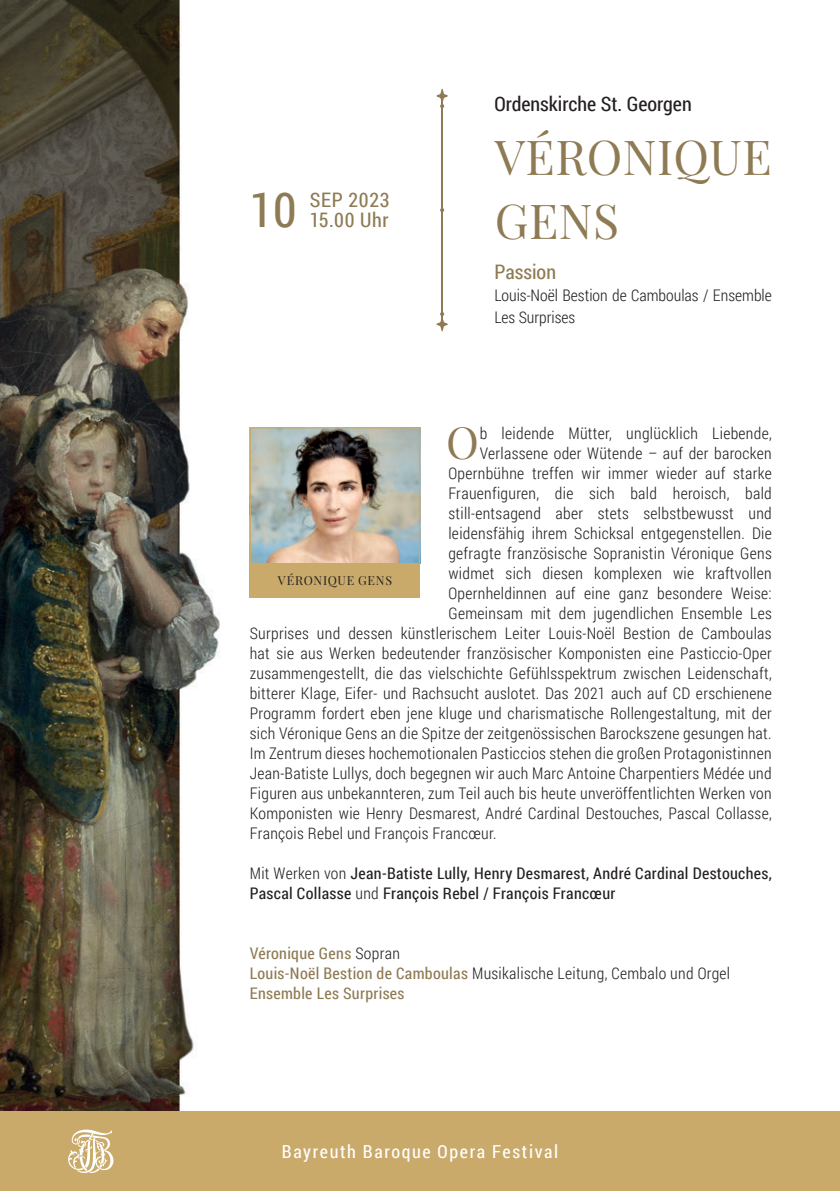
<style>
.page{position:relative;width:840px;height:1191px;background:#fff}
.page>*{position:absolute;margin:0;border:0;box-sizing:border-box;transform-origin:0 0}
.t1{font:48px/64px "Playfair Display";letter-spacing:.01em;color:#8e7a53}
.t2{font:48px "Roboto Condensed";color:#8e7a53}
.t3{font:44.2px "Playfair Display";color:#8e7a53}
.t4{font:20px "Roboto Condensed";color:#231f20}
.t5{font:20px "Roboto Condensed";letter-spacing:.03em;color:#8e7a53}
.t6{font:20px "Roboto Condensed";color:#8e7a53}
.t7{font:18px "Roboto Condensed";letter-spacing:.09em;color:#fff}
.t8{font:300 16px "Roboto Condensed";letter-spacing:.02em;color:#231f20}
.t9{font:16px/20px "Roboto Condensed";letter-spacing:.02em;color:#231f20}
.t10{font:300 16px/22px "Roboto Condensed";color:#231f20}
.t11{font:16px "Roboto Condensed";letter-spacing:.02em;color:#8e7a53}
.t12{font:12.4px "Playfair Display";letter-spacing:.05em;color:#231f20}
.s1{font-weight:300}
.s2{font-weight:300;color:#231f20}
.s3{font-weight:400;color:#8e7a53}
</style>
<div class="page">
<img style="left:0;top:0;width:448px;height:1111px">
<img style="left:251px;top:429px;width:167px;height:134px">
<div style="left:249px;top:563px;width:171px;height:34px;background:#c9aa6b"></div>
<div style="left:249px;top:427px;width:171px;height:170px;border:1px solid #c9aa6b"></div>
<hr style="left:441px;top:94px;width:1px;height:230px;background:#8e7a53">
<svg style="left:440px;top:208px;width:4px;height:4px"></svg>
<svg style="left:436px;top:312px;width:11px;height:19px"></svg>
<svg style="left:436px;top:89px;width:11px;height:19px"></svg>
<div style="left:0;top:1111px;width:839px;height:80px;background:#c9aa6b"></div>
<svg style="left:68px;top:1129px;width:46px;height:44px"></svg>
<p class="t2" style="left:249px;top:177px;width:48px">10</p>
<p class="t5" style="left:310px;top:186px;width:81px">SEP 2023</p>
<p class="t5" style="left:310px;top:206px;width:80px">15.00 Uhr</p>
<p class="t4" style="left:494px;top:90px;width:199px">Ordenskirche St. Georgen</p>
<p class="t1" style="left:494px;top:125px;width:278px">VÉRONIQUE<br>GENS</p>
<p class="t6" style="left:494px;top:258px;width:63px">Passion</p>
<p class="t10" style="left:494px;top:284px;width:279px">Louis-Noël Bestion de Camboulas / Ensemble<br>Les Surprises</p>
<p class="t3" style="left:446px;top:414px;width:34px">O</p>
<p class="t8" style="left:479px;top:422px;width:293px">b leidende Mütter, unglücklich Liebende,</p>
<p class="t8" style="left:479px;top:442px;width:293px">Verlassene oder Wütende – auf der barocken</p>
<p class="t8" style="left:448px;top:462px;width:325px">Opernbühne treffen wir immer wieder auf starke</p>
<p class="t8" style="left:448px;top:482px;width:325px">Frauenfiguren, die sich bald heroisch, bald</p>
<p class="t8" style="left:448px;top:502px;width:325px">still-entsagend aber stets selbstbewusst und</p>
<p class="t8" style="left:448px;top:522px;width:325px">leidensfähig ihrem Schicksal entgegenstellen. Die</p>
<p class="t8" style="left:448px;top:542px;width:325px">gefragte französische Sopranistin Véronique Gens</p>
<p class="t8" style="left:448px;top:562px;width:325px">widmet sich diesen komplexen wie kraftvollen</p>
<p class="t8" style="left:448px;top:582px;width:325px">Opernheldinnen auf eine ganz besondere Weise:</p>
<p class="t8" style="left:448px;top:602px;width:325px">Gemeinsam mit dem jugendlichen Ensemble Les</p>
<p class="t8" style="left:249px;top:622px;width:523px">Surprises und dessen künstlerischem Leiter Louis-Noël Bestion de Camboulas</p>
<p class="t8" style="left:249px;top:642px;width:523px">hat sie aus Werken bedeutender französischer Komponisten eine Pasticcio-Oper</p>
<p class="t8" style="left:249px;top:662px;width:523px">zusammengestellt, die das vielschichte Gefühlsspektrum zwischen Leidenschaft,</p>
<p class="t8" style="left:249px;top:682px;width:523px">bitterer Klage, Eifer- und Rachsucht auslotet. Das 2021 auch auf CD erschienene</p>
<p class="t8" style="left:249px;top:702px;width:523px">Programm fordert eben jene kluge und charismatische Rollengestaltung, mit der</p>
<p class="t8" style="left:249px;top:722px;width:523px">sich Véronique Gens an die Spitze der zeitgenössischen Barockszene gesungen hat.</p>
<p class="t8" style="left:249px;top:742px;width:523px">Im Zentrum dieses hochemotionalen Pasticcios stehen die großen Protagonistinnen</p>
<p class="t8" style="left:249px;top:762px;width:523px">Jean-Batiste Lullys, doch begegnen wir auch Marc Antoine Charpentiers Médée und</p>
<p class="t8" style="left:249px;top:782px;width:523px">Figuren aus unbekannteren, zum Teil auch bis heute unveröffentlichten Werken von</p>
<p class="t8" style="left:249px;top:802px;width:523px">Komponisten wie Henry Desmarest, André Cardinal Destouches, Pascal Collasse,</p>
<p class="t8" style="left:249px;top:822px;width:248px">François Rebel und François Francœur.</p>
<p class="t9" style="left:249px;top:862px;width:523px"><span class="s1">Mit Werken von</span> Jean-Batiste Lully, Henry Desmarest, André Cardinal Destouches,<br>Pascal Collasse <span class="s1">und</span> François Rebel / François Francœur</p>
<p class="t12" style="left:278px;top:572px;width:116px">VÉRONIQUE GENS</p>
<p class="t11" style="left:249px;top:942px;width:152px">Véronique Gens <span class="s2">Sopran</span></p>
<p class="t8" style="left:249px;top:962px;width:481px"><span class="s3">Louis-Noël Bestion de Camboulas</span> Musikalische Leitung, Cembalo und Orgel</p>
<p class="t11" style="left:249px;top:982px;width:156px">Ensemble Les Surprises</p>
<p class="t7" style="left:282px;top:1138px;width:277px">Bayreuth Baroque Opera Festival</p>
</div>
